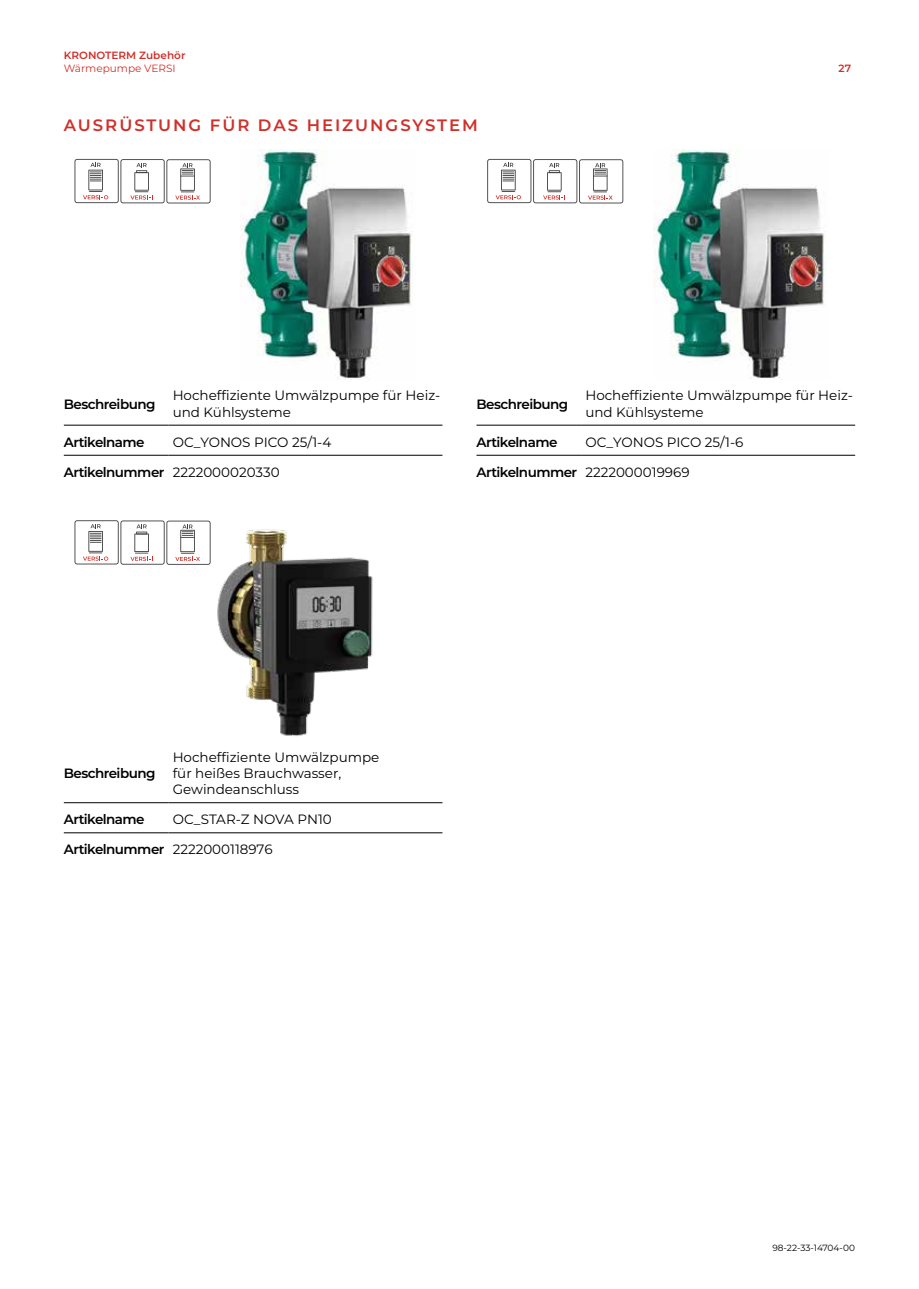
<style>
.page{position:relative;width:919px;height:1289px;background:#fff}
.page>*{position:absolute;margin:0;border:0;box-sizing:border-box;transform-origin:0 0}
.t1{font:600 16.5px "Montserrat";letter-spacing:.12em;color:#d0302a}
.t2{font:13.5px/16.2px "Montserrat";color:#000}
.t3{font:600 13.5px "Montserrat";letter-spacing:-.04em;color:#000}
.t4{font:600 10.5px "Montserrat";color:#d0302a}
.t5{font:10.5px "Montserrat";color:#d0302a}
.t6{font:9px "Montserrat";color:#000}
.s1{font-weight:400}
</style>
<div class="page">
<img style="left:240px;top:149px;width:173px;height:231px">
<img style="left:653px;top:149px;width:173px;height:231px">
<hr style="left:64px;top:425px;width:104px;height:1px;background:#000">
<hr style="left:168px;top:425px;width:274px;height:1px;background:#000">
<hr style="left:64px;top:455px;width:104px;height:1px;background:#000">
<hr style="left:168px;top:455px;width:274px;height:1px;background:#000">
<hr style="left:476px;top:425px;width:105px;height:1px;background:#000">
<hr style="left:581px;top:425px;width:274px;height:1px;background:#000">
<hr style="left:476px;top:455px;width:105px;height:1px;background:#000">
<hr style="left:581px;top:455px;width:274px;height:1px;background:#000">
<svg style="left:166px;top:159px;width:44px;height:45px"></svg>
<svg style="left:74px;top:159px;width:136px;height:44px"></svg>
<svg style="left:578px;top:159px;width:45px;height:45px"></svg>
<svg style="left:487px;top:159px;width:136px;height:44px"></svg>
<img style="left:210px;top:521px;width:163px;height:215px">
<hr style="left:64px;top:802px;width:104px;height:1px;background:#000">
<hr style="left:168px;top:802px;width:274px;height:1px;background:#000">
<hr style="left:64px;top:832px;width:104px;height:1px;background:#000">
<hr style="left:168px;top:832px;width:274px;height:1px;background:#000">
<svg style="left:74px;top:520px;width:136px;height:45px"></svg>
<p class="t4" style="left:64px;top:48px;width:123px">KRONOTERM Zubehör</p>
<p class="t5" style="left:64px;top:61px;width:113px">Wärmepumpe VERSI</p>
<p class="t4" style="left:838px;top:61px;width:14px">27</p>
<p class="t1" style="left:64px;top:113px;width:415px">AUSRÜSTUNG FÜR DAS HEIZUNGSYSTEM</p>
<p class="t3" style="left:64px;top:394px;width:93px">Beschreibung</p>
<p class="t2" style="left:173px;top:387px;width:269px">Hocheffiziente Umwälzpumpe für Heiz&shy;und Kühlsysteme</p>
<p class="t3" style="left:64px;top:432px;width:82px">Artikelname</p>
<p class="t2" style="left:173px;top:433px;width:160px">OC_YONOS PICO 25/1-4</p>
<p class="t3" style="left:64px;top:462px;width:217px">Artikelnummer <span class="s1">2222000020330</span></p>
<p class="t3" style="left:476px;top:394px;width:93px">Beschreibung</p>
<p class="t2" style="left:585px;top:387px;width:269px">Hocheffiziente Umwälzpumpe für Heiz&shy;und Kühlsysteme</p>
<p class="t3" style="left:476px;top:432px;width:82px">Artikelname</p>
<p class="t2" style="left:585px;top:433px;width:160px">OC_YONOS PICO 25/1-6</p>
<p class="t3" style="left:476px;top:462px;width:214px">Artikelnummer <span class="s1">2222000019969</span></p>
<p class="t3" style="left:64px;top:763px;width:93px">Beschreibung</p>
<p class="t2" style="left:173px;top:748px;width:208px">Hocheffiziente Umwälzpumpe für heißes Brauchwasser,<br>Gewindeanschluss</p>
<p class="t3" style="left:64px;top:810px;width:82px">Artikelname</p>
<p class="t2" style="left:173px;top:811px;width:161px">OC_STAR-Z NOVA PN10</p>
<p class="t3" style="left:64px;top:840px;width:210px">Artikelnummer <span class="s1">2222000118976</span></p>
<p class="t6" style="left:772px;top:1241px;width:84px">98-22-33-14704-00</p>
</div>
